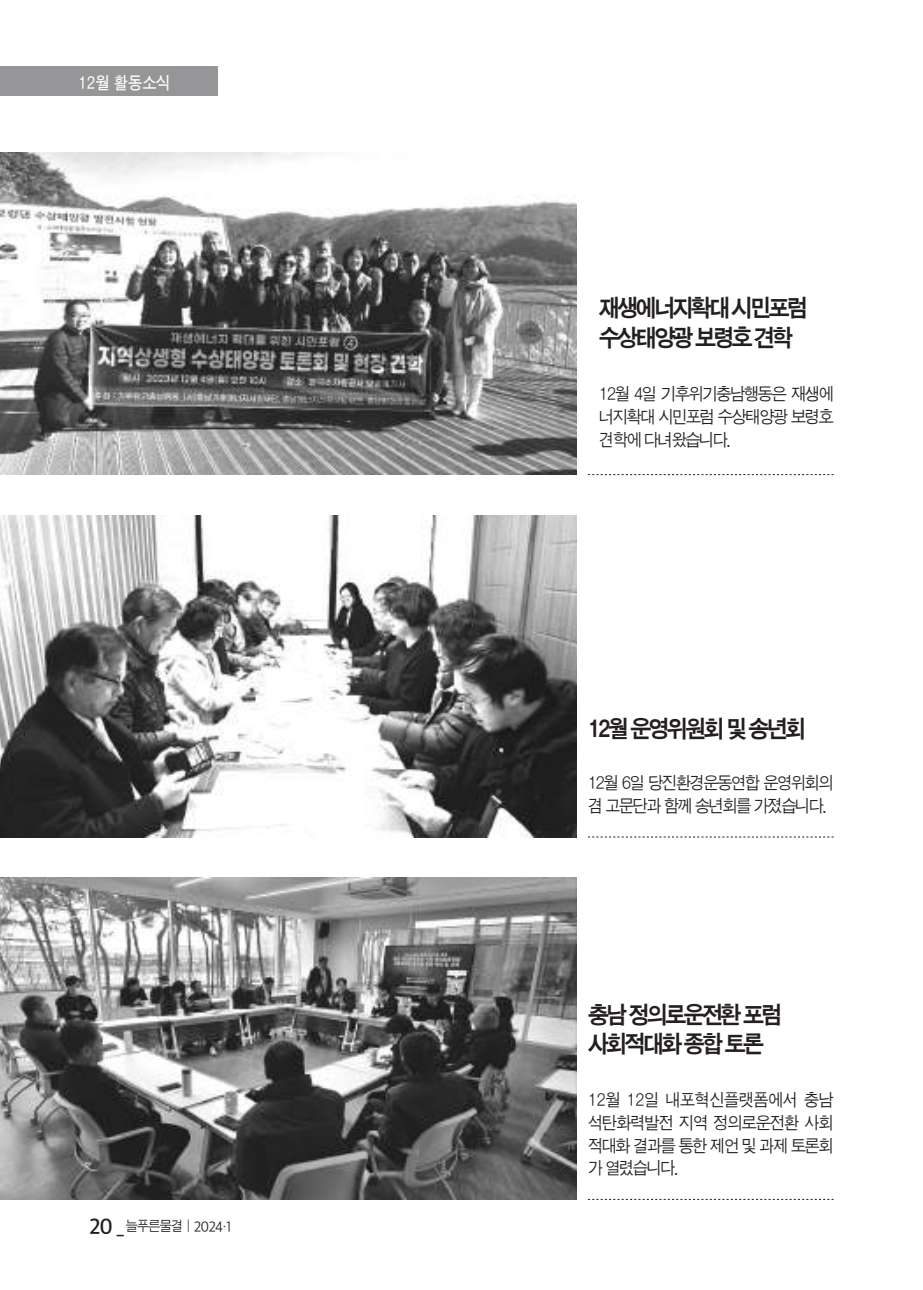
<style>
.page{position:relative;width:923px;height:1290px;background:#fff}
.page>*{position:absolute;margin:0;border:0;box-sizing:border-box;transform-origin:0 0}
.t1{font:24.5px/29.8px "SD Gothic c Bd";letter-spacing:-.11em;color:#241f1f;scale:.95 1}
.t2{font:17.5px/22.8px "SD Gothic a Lt";letter-spacing:-.07em;color:#241f1f;text-align:justify;scale:.95 1}
.t3{font:17.5px "SD Gothic b Md";color:#fff;scale:.9 1}
.t4{font:14px "SD Gothic a Lt";letter-spacing:-.05em;color:#241f1f;scale:.95 1}
.s1{font-family:"SD Gothic Neoa f Sm";font-size:21px}
.s2{font-family:"SD Gothic Neoa c Lt"}
</style>
<div class="page">
<svg style="left:588px;top:474px;width:245px;height:1px"></svg>
<svg style="left:588px;top:837px;width:245px;height:1px"></svg>
<svg style="left:588px;top:1199px;width:245px;height:1px"></svg>
<img style="left:0;top:877px;width:576px;height:322px">
<img style="left:0;top:515px;width:576px;height:322px">
<img style="left:0;top:153px;width:576px;height:322px">
<div style="left:0;top:66px;width:217px;height:29px;background:#969698"></div>
<p class="t3" style="left:78px;top:74px;width:104px">12월 활동소식</p>
<p class="t4" style="left:89px;top:1219px;width:151px"><span class="s1">20 _</span> 늘푸른물결｜<span class="s2">2024·1</span></p>
<h1 class="t1" style="left:599px;top:293px;width:221px">재생에너지확대 시민포럼 수상태양광 보령호 견학</h1>
<p class="t2" style="left:599px;top:382px;width:248px">12월 4일 기후위기충남행동은 재생에 너지확대 시민포럼 수상태양광 보령호 견학에 다녀왔습니다.</p>
<h1 class="t1" style="left:588px;top:713px;width:231px">12월 운영위원회 및 송년회</h1>
<p class="t2" style="left:588px;top:771px;width:260px">12월 6일 당진환경운동연합 운영위회의 겸 고문단과 함께 송년회를 가졌습니다.</p>
<h1 class="t1" style="left:588px;top:999px;width:206px">충남 정의로운전환 포럼 사회적대화 종합 토론</h1>
<p class="t2" style="left:588px;top:1088px;width:260px">12월 12일 내포혁신플랫폼에서 충남 석탄화력발전 지역 정의로운전환 사회 적대화 결과를 통한 제언 및 과제 토론회 가 열렸습니다.</p>
</div>
